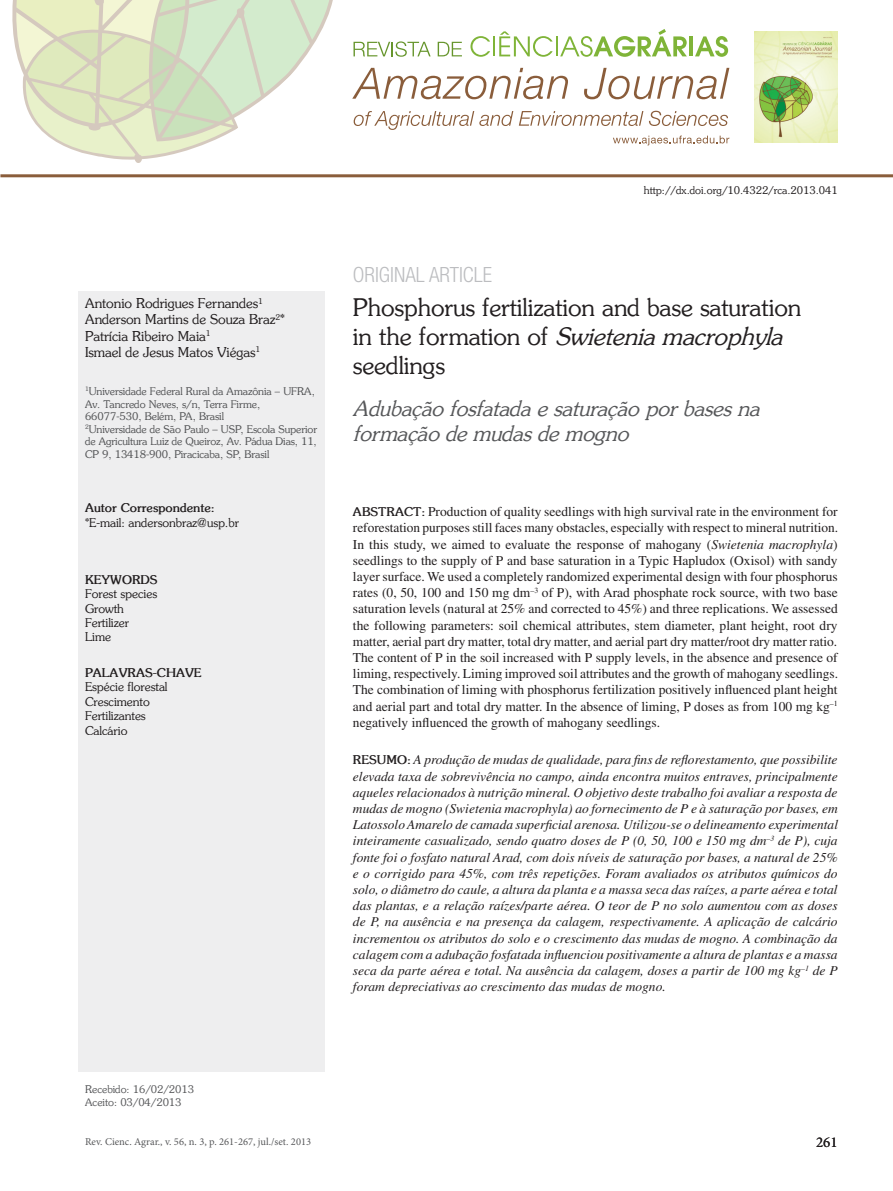
<style>
.page{position:relative;width:893px;height:1191px;background:#fff}
.page>*{position:absolute;margin:0;border:0;box-sizing:border-box;transform-origin:0 0}
.Título___1o_idioma{font:24px/28.8px "Souvenir";color:#231f20}
.Título___2o_idioma{font:italic 21px/25.2px "Souvenir";color:#57585a}
.Tipo_de_artigo{font:300 condensed 21px "Helvetica Neue";color:#bcbdc0}
.Numeração{font:15px "Minion Pro";color:#231f20}
.Abstract{font:italic 13.5px/16.2px "Times";color:#231f20;text-align:justify}
.Resumo{font:13.5px/16.2px "Times";color:#231f20;text-align:justify}
.t1{font:13.5px/16.2px "Souvenir";color:#231f20}
.t2{font:12px/14.4px "Souvenir";color:#231f20}
.t3{font:700 12px "Souvenir";color:#231f20}
.Recebido___Aceito{font:10.5px/12.6px "Souvenir";color:#57585a}
.Rodapé{font:10.5px "Minion Pro";color:#57585a}
.t4{font:10.5px "Souvenir";color:#231f20}
.s1{font-style:italic}
.s2{font-family:"Souvenir";font-weight:700;font-size:12px}
.s3{font-family:"Souvenir";font-weight:700;font-style:normal;font-size:12px}
</style>
<div class="page">
<div style="left:79px;top:291px;width:246px;height:780px;background:#eeeeef"></div>
<svg style="left:12px;top:0;width:321px;height:163px"></svg>
<hr style="left:0;top:174px;width:893px;height:3px;background:#8a5d3b">
<svg style="left:353px;top:41px;width:78px;height:16px"></svg>
<svg style="left:438px;top:42px;width:24px;height:14px"></svg>
<svg style="left:470px;top:36px;width:20px;height:21px"></svg>
<hr style="left:493px;top:36px;width:2px;height:20px;background:#7fb438">
<svg style="left:499px;top:31px;width:54px;height:26px"></svg>
<hr style="left:556px;top:36px;width:2px;height:20px;background:#7fb438">
<svg style="left:560px;top:29px;width:127px;height:28px"></svg>
<hr style="left:689px;top:36px;width:4px;height:20px;background:#7fb438">
<svg style="left:695px;top:36px;width:33px;height:21px"></svg>
<svg style="left:352px;top:68px;width:216px;height:31px"></svg>
<svg style="left:584px;top:68px;width:145px;height:31px"></svg>
<svg style="left:354px;top:111px;width:159px;height:19px"></svg>
<svg style="left:519px;top:111px;width:124px;height:15px"></svg>
<svg style="left:649px;top:111px;width:79px;height:15px"></svg>
<svg style="left:613px;top:136px;width:116px;height:9px"></svg>
<img style="left:755px;top:32px;width:83px;height:110px">
<p class="t1" style="left:85px;top:295px;width:201px">Antonio Rodrigues Fernandes<sup>1<br></sup>Anderson Martins de Souza Braz<sup>2</sup>*<br>Patrícia Ribeiro Maia<sup>1<br></sup>Ismael de Jesus Matos Viégas<sup>1</sup></p>
<p class="Recebido___Aceito" style="left:85px;top:384px;width:234px"><sup>1</sup>Universidade Federal Rural da Amazônia – UFRA, Av. Tancredo Neves, s/n, Terra Firme, 66077-530, Belém, PA, Brasil<br><sup>2</sup>Universidade de São Paulo – USP, Escola Superior de Agricultura Luiz de Queiroz, Av. Pádua Dias, 11, CP 9, 13418-900, Piracicaba, SP, Brasil</p>
<p class="t3" style="left:85px;top:500px;width:131px">Autor Correspondente:</p>
<p class="t2" style="left:85px;top:515px;width:156px">*E-mail: andersonbraz@usp.br</p>
<p class="t3" style="left:85px;top:572px;width:74px">KEYWORDS</p>
<p class="t2" style="left:85px;top:586px;width:74px">Forest species<br>Growth<br>Fertilizer<br>Lime</p>
<p class="t3" style="left:85px;top:665px;width:118px">PALAVRAS-CHAVE</p>
<p class="t2" style="left:85px;top:679px;width:84px">Espécie florestal<br>Crescimento<br>Fertilizantes<br>Calcário</p>
<p class="Tipo_de_artigo" style="left:353px;top:262px;width:141px">ORIGINAL ARTICLE</p>
<p class="t4" style="left:644px;top:184px;width:195px">http://dx.doi.org/10.4322/rca.2013.041</p>
<p class="Título___1o_idioma" style="left:353px;top:292px;width:450px">Phosphorus fertilization and base saturation in the formation of <span class="s1">Swietenia macrophyla </span>seedlings</p>
<p class="Título___2o_idioma" style="left:353px;top:395px;width:408px">Adubação fosfatada e saturação por bases na formação de mudas de mogno</p>
<p class="Resumo" style="left:353px;top:503px;width:487px"><span class="s2">ABSTRACT:</span> Production of quality seedlings with high survival rate in the environment for reforestation purposes still faces many obstacles, especially with respect to mineral nutrition.<br>In this study, we aimed to evaluate the response of mahogany (<span class="s1">Swietenia macrophyla</span>) seedlings to the supply of P and base saturation in a Typic Hapludox (Oxisol) with sandy layer surface. We used a completely randomized experimental design with four phosphorus rates (0, 50, 100 and 150 mg dm<sup>–3</sup> of P), with Arad phosphate rock source, with two base saturation levels (natural at 25% and corrected to 45%) and three replications. We assessed the following parameters: soil chemical attributes, stem diameter, plant height, root dry matter, aerial part dry matter, total dry matter, and aerial part dry matter/root dry matter ratio.<br>The content of P in the soil increased with P supply levels, in the absence and presence of liming, respectively. Liming improved soil attributes and the growth of mahogany seedlings.<br>The combination of liming with phosphorus fertilization positively influenced plant height and aerial part and total dry matter. In the absence of liming, P doses as from 100 mg kg<sup>–1 </sup>negatively influenced the growth of mahogany seedlings.</p>
<p class="Abstract" style="left:353px;top:751px;width:487px"><span class="s3">RESUMO:</span> A produção de mudas de qualidade, para fins de reflorestamento, que possibilite elevada taxa de sobrevivência no campo, ainda encontra muitos entraves, principalmente aqueles relacionados à nutrição mineral. O objetivo deste trabalho foi avaliar a resposta de mudas de mogno (Swietenia macrophyla) ao fornecimento de P e à saturação por bases, em Latossolo Amarelo de camada superficial arenosa. Utilizou-se o delineamento experimental inteiramente casualizado, sendo quatro doses de P (0, 50, 100 e 150 mg dm<sup>–3</sup> de P), cuja fonte foi o fosfato natural Arad, com dois níveis de saturação por bases, a natural de 25% e o corrigido para 45%, com três repetições. Foram avaliados os atributos químicos do solo, o diâmetro do caule, a altura da planta e a massa seca das raízes, a parte aérea e total das plantas, e a relação raízes/parte aérea. O teor de P no solo aumentou com as doses de P, na ausência e na presença da calagem, respectivamente. A aplicação de calcário incrementou os atributos do solo e o crescimento das mudas de mogno. A combinação da calagem com a adubação fosfatada influenciou positivamente a altura de plantas e a massa seca da parte aérea e total. Na ausência da calagem, doses a partir de 100 mg kg<sup>–1</sup> de P foram depreciativas ao crescimento das mudas de mogno.</p>
<p class="Recebido___Aceito" style="left:85px;top:1083px;width:111px">Recebido: 16/02/2013<br>Aceito: 03/04/2013</p>
<p class="Rodapé" style="left:85px;top:1135px;width:228px">Rev. Cienc. Agrar., v. 56, n. 3, p. 261-267, jul./set. 2013</p>
<p class="Numeração" style="left:816px;top:1131px;width:23px">261</p>
</div>
